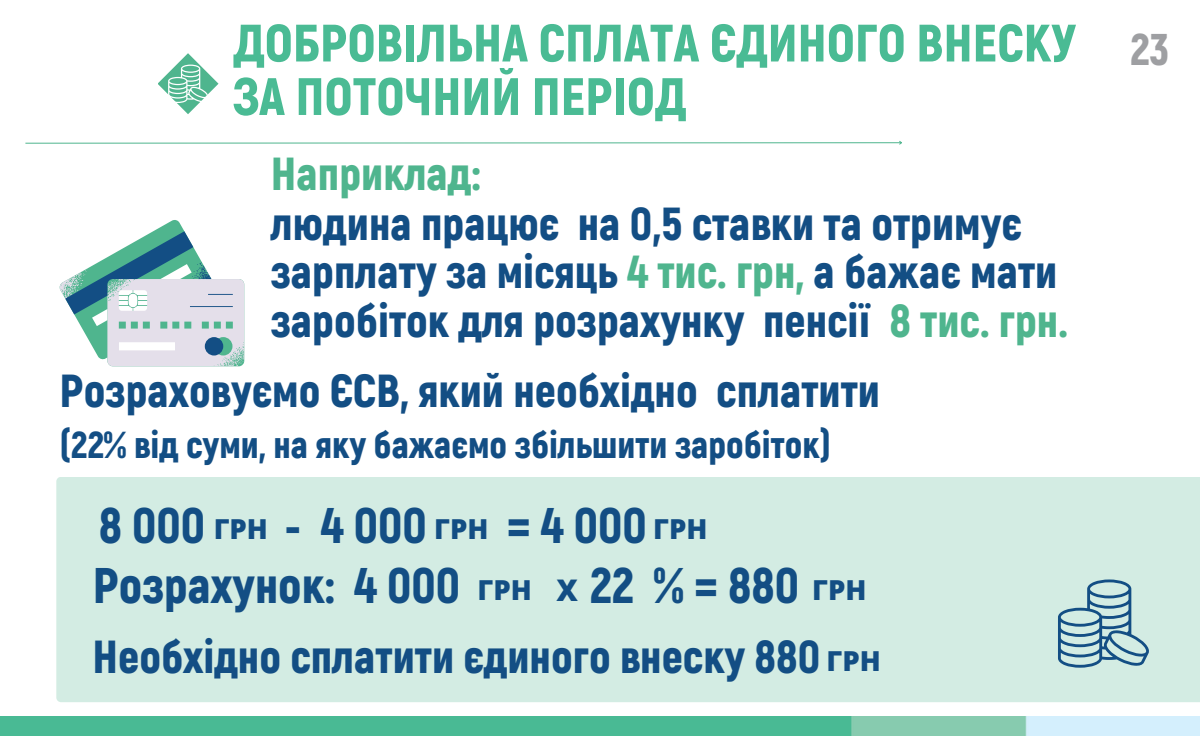
<style>
.page{position:relative;width:1200px;height:746px;background:#fff}
.page>*{position:absolute;margin:0;border:0;box-sizing:border-box;transform-origin:0 0}
.t1{font:900 52.5px/53.5px "Akrobat";color:#4abb94}
.t2{font:900 50px "Akrobat";color:#134e84}
.t3{font:900 46.25px/48.5px "Akrobat";color:#134e84}
.t4{font:900 46.25px "Akrobat";color:#4fb58e}
.t5{font:900 44.38px "Akrobat";color:#9e9fa2}
.t6{font:900 37.5px "Akrobat";color:#134e84}
.t7{font:800 29.75px "Open Sans";color:#134e84}
.t8{font:800 27.5px "Open Sans";color:#134e84}
.s1{color:#4fb58e}
</style>
<div class="page">
<img style="left:0;top:716px;width:1199px;height:19px">
<div style="left:56px;top:477px;width:1144px;height:225px;background:#d3ece3"></div>
<svg style="left:1058px;top:579px;width:92px;height:88px;background:#9fc1c9"></svg>
<svg style="left:60px;top:220px;width:184px;height:146px"></svg>
<svg style="left:25px;top:140px;width:877px;height:5px"></svg>
<svg style="left:158px;top:53px;width:61px;height:61px"></svg>
<p class="t1" style="left:233px;top:14px;width:844px">ДОБРОВІЛЬНА СПЛАТА ЄДИНОГО ВНЕСКУ<br>ЗА ПОТОЧНИЙ ПЕРІОД</p>
<p class="t4" style="left:271px;top:143px;width:211px">Наприклад:</p>
<p class="t3" style="left:271px;top:197px;width:799px">людина працює на 0,5 ставки та отримує зарплату за місяць <span class="s1">4 тис. грн,</span> а бажає мати заробіток для розрахунку пенсії <span class="s1">8 тис. грн.</span></p>
<p class="t3" style="left:60px;top:364px;width:822px">Розраховуємо ЄСВ, який необхідно сплатити</p>
<p class="t6" style="left:60px;top:420px;width:773px">(22% від суми, на яку бажаємо збільшити заробіток)</p>
<p class="t2" style="left:99px;top:493px;width:108px">8 000</p>
<p class="t8" style="left:214px;top:509px;width:56px">ГРН</p>
<p class="t2" style="left:285px;top:493px;width:143px">- 4000</p>
<p class="t8" style="left:434px;top:509px;width:56px">ГРН</p>
<p class="t2" style="left:507px;top:493px;width:141px">=4000</p>
<p class="t8" style="left:653px;top:509px;width:56px">ГРН</p>
<p class="t8" style="left:478px;top:570px;width:56px">ГРН</p>
<p class="t8" style="left:812px;top:570px;width:56px">ГРН</p>
<p class="t3" style="left:93px;top:630px;width:729px">Необхідно сплатити єдиного внеску 880</p>
<p class="t2" style="left:590px;top:552px;width:211px">22 %=880</p>
<p class="t2" style="left:93px;top:552px;width:369px">Розрахунок: 4 000</p>
<p class="t7" style="left:556px;top:569px;width:23px">Х</p>
<p class="t8" style="left:827px;top:641px;width:56px">ГРН</p>
<p class="t5" style="left:1130px;top:21px;width:40px">23</p>
</div>
